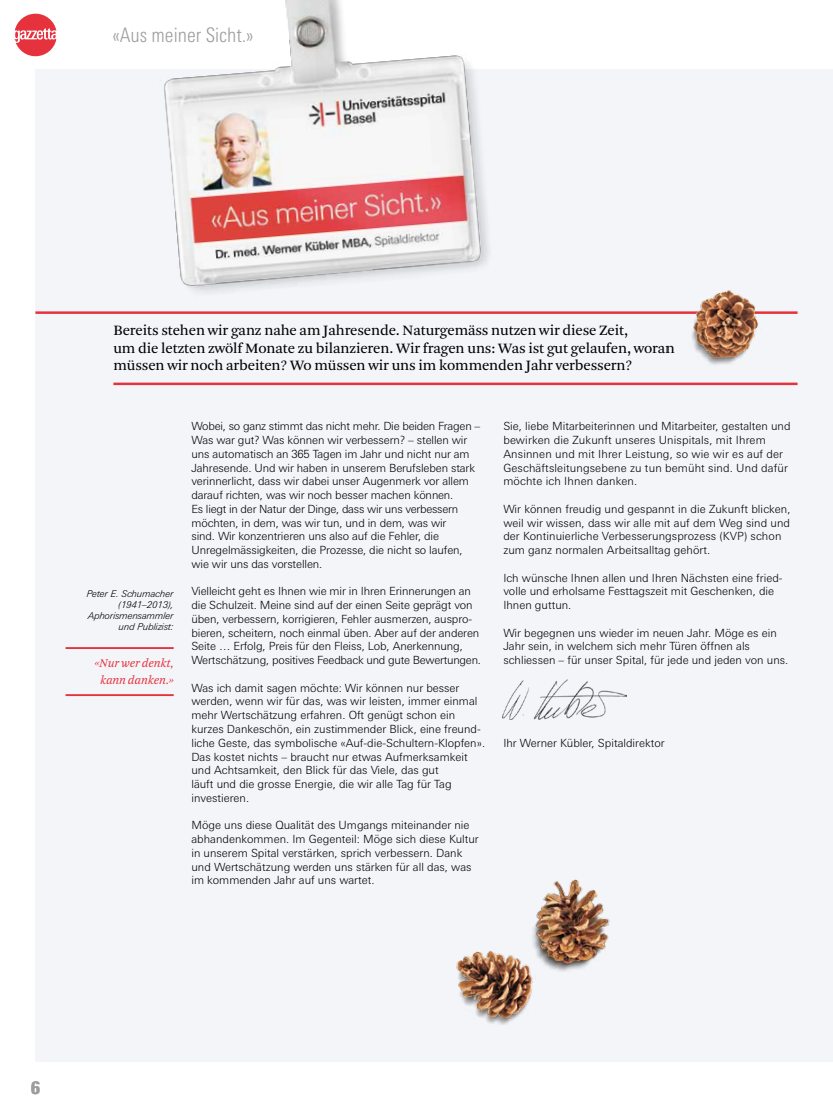
<style>
.page{position:relative;width:833px;height:1117px;background:#fff}
.page>*{position:absolute;margin:0;border:0;box-sizing:border-box;transform-origin:0 0}
.t1{font:300 condensed 20px "Linotype Univers";color:#9e9d9b}
.t2{font:900 condensed 17.5px "Linotype Univers";color:#9e9d9b}
.t3{font:15px/17.5px "Arnhem Blond";letter-spacing:-.01em;color:#000}
.t4{font:italic 12.5px/17.5px "Arnhem Blond";letter-spacing:-.015em;color:#e5323d;text-align:center}
.t5{font:300 11.25px/13.8px "Linotype Univers Basic";color:#000}
.t6{font:italic 300 9.38px/11.2px "Linotype Univers Basic";color:#000;text-align:right}
</style>
<div class="page">
<div style="left:35px;top:69px;width:798px;height:992px;background:#f4f5f9"></div>
<img style="left:164px;top:0;width:325px;height:293px">
<hr style="left:35px;top:311px;width:762px;height:3px;background:#e5323d">
<hr style="left:113px;top:382px;width:684px;height:3px;background:#e5323d">
<hr style="left:66px;top:647px;width:108px;height:2px;background:#e5323d">
<hr style="left:66px;top:694px;width:108px;height:2px;background:#e5323d">
<img style="left:502px;top:679px;width:124px;height:40px">
<img style="left:668px;top:290px;width:118px;height:93px">
<img style="left:456px;top:950px;width:77px;height:75px">
<img style="left:513px;top:879px;width:97px;height:101px">
<svg style="left:15px;top:14px;width:41px;height:42px"></svg>
<h1 class="t1" style="left:112px;top:23px;width:143px">«Aus meiner Sicht.»</h1>
<p class="t3" style="left:113px;top:322px;width:562px">Bereits stehen wir ganz nahe am Jahresende. Naturgemäss nutzen wir diese Zeit,<br>um die letzten zwölf Monate zu bilanzieren. Wir fragen uns: Was ist gut gelaufen, woran müssen wir noch arbeiten? Wo müssen wir uns im kommenden Jahr verbessern?</p>
<p class="t6" style="left:87px;top:587px;width:88px">Peter E. Schumacher (1941–2013),<br>Aphorismensammler und Publizist:</p>
<p class="t4" style="left:95px;top:654px;width:80px">«Nur wer denkt, kann danken.»</p>
<p class="t5" style="left:191px;top:419px;width:290px">Wobei, so ganz stimmt das nicht mehr. Die beiden Fragen – Was war gut? Was können wir verbessern? – stellen wir uns automatisch an 365 Tagen im Jahr und nicht nur am Jahresende. Und wir haben in unserem Berufsleben stark verinnerlicht, dass wir dabei unser Augenmerk vor allem darauf richten, was wir noch besser machen können.<br>Es liegt in der Natur der Dinge, dass wir uns verbessern möchten, in dem, was wir tun, und in dem, was wir<br>sind. Wir konzentrieren uns also auf die Fehler, die Unregelmässigkeiten, die Prozesse, die nicht so laufen, wie wir uns das vorstellen.</p>
<p class="t5" style="left:191px;top:584px;width:291px">Vielleicht geht es Ihnen wie mir in Ihren Erinnerungen an die Schulzeit. Meine sind auf der einen Seite geprägt von üben, verbessern, korrigieren, Fehler ausmerzen, auspro&shy;bieren, scheitern, noch einmal üben. Aber auf der anderen Seite … Erfolg, Preis für den Fleiss, Lob, Anerkennung, Wertschätzung, positives Feedback und gute Bewertungen.</p>
<p class="t5" style="left:191px;top:680px;width:295px">Was ich damit sagen möchte: Wir können nur besser werden, wenn wir für das, was wir leisten, immer einmal mehr Wertschätzung erfahren. Oft genügt schon ein kurzes Dankeschön, ein zustimmender Blick, eine freund&shy;liche Geste, das symbolische «Auf-die-Schultern-Klopfen».<br>Das kostet nichts – braucht nur etwas Aufmerksamkeit und Achtsamkeit, den Blick für das Viele, das gut<br>läuft und die grosse Energie, die wir alle Tag für Tag investieren.</p>
<p class="t5" style="left:191px;top:818px;width:289px">Möge uns diese Qualität des Umgangs miteinander nie abhandenkommen. Im Gegenteil: Möge sich diese Kultur in unserem Spital verstärken, sprich verbessern. Dank und Wertschätzung werden uns stärken für all das, was im kommenden Jahr auf uns wartet.</p>
<p class="t5" style="left:503px;top:419px;width:289px">Sie, liebe Mitarbeiterinnen und Mitarbeiter, gestalten und bewirken die Zukunft unseres Unispitals, mit Ihrem Ansinnen und mit Ihrer Leistung, so wie wir es auf der Geschäftsleitungsebene zu tun bemüht sind. Und dafür möchte ich Ihnen danken.</p>
<p class="t5" style="left:503px;top:501px;width:289px">Wir können freudig und gespannt in die Zukunft blicken, weil wir wissen, dass wir alle mit auf dem Weg sind und der Kontinuierliche Verbesserungsprozess (KVP) schon zum ganz normalen Arbeitsalltag gehört.</p>
<p class="t5" style="left:503px;top:570px;width:281px">Ich wünsche Ihnen allen und Ihren Nächsten eine fried&shy;volle und erholsame Festtagszeit mit Geschenken, die<br>Ihnen guttun.</p>
<p class="t5" style="left:503px;top:625px;width:286px">Wir begegnen uns wieder im neuen Jahr. Möge es ein<br>Jahr sein, in welchem sich mehr Türen öffnen als schliessen – für unser Spital, für jede und jeden von uns.</p>
<p class="t5" style="left:503px;top:735px;width:163px">Ihr Werner Kübler, Spitaldirektor</p>
<h2 class="t2" style="left:31px;top:1077px;width:11px">6</h2>
</div>
